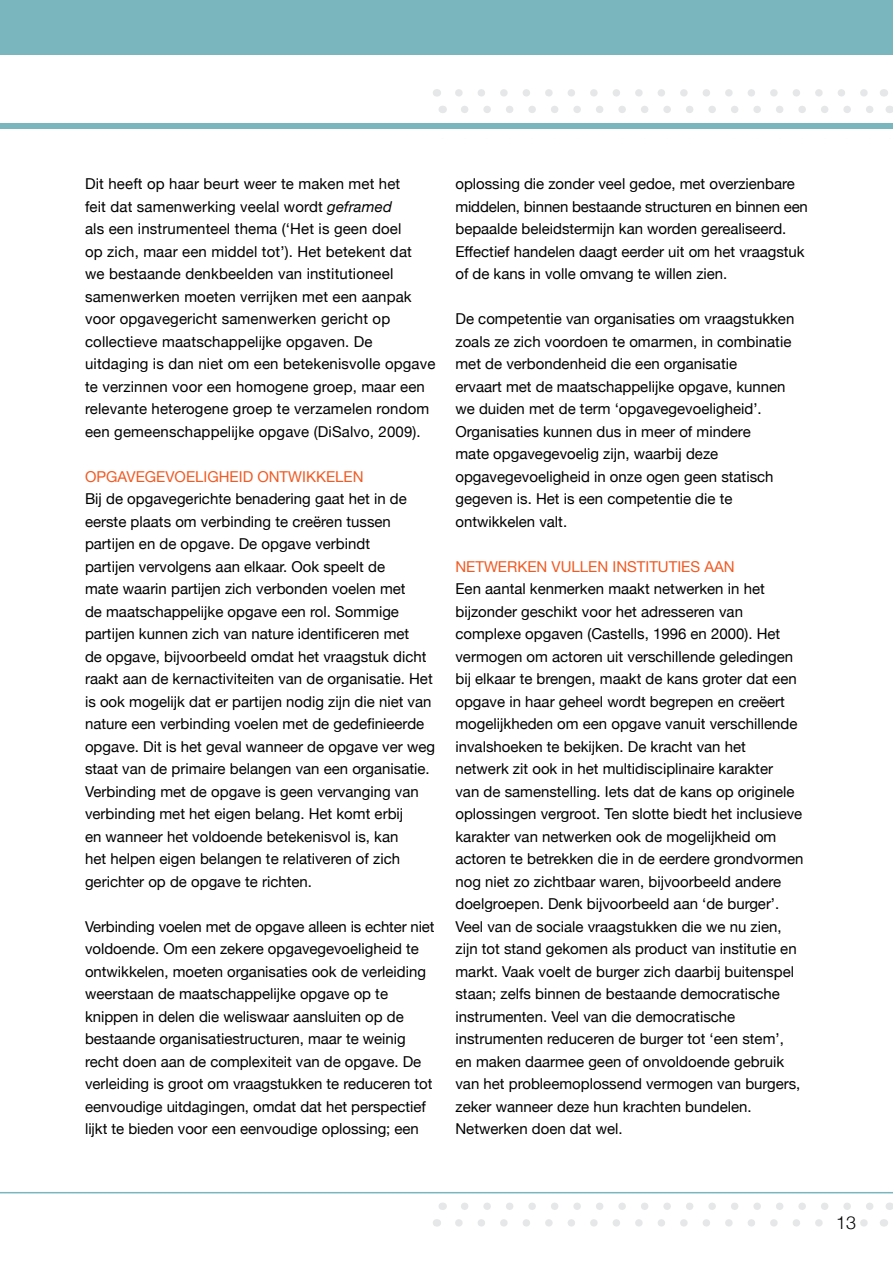
<style>
.page{position:relative;width:893px;height:1263px;background:#fff}
.page>*{position:absolute;margin:0;border:0;box-sizing:border-box;transform-origin:0 0}
.t1{font:300 18px "Helvetica Neue";color:#000}
.t2{font:15px/22.5px "Helvetica Neue";color:#000}
.t3{font:15px "Helvetica Neue";color:#f15a22}
.s1{font-style:italic}
</style>
<div class="page">
<svg style="left:465px;top:1202px;width:409px;height:8px"></svg>
<svg style="left:459px;top:1219px;width:409px;height:7px"></svg>
<svg style="left:465px;top:106px;width:409px;height:7px"></svg>
<svg style="left:459px;top:89px;width:409px;height:8px"></svg>
<div style="left:0;top:0;width:893px;height:54px;background:#79b6bd"></div>
<div style="left:0;top:123px;width:893px;height:6px;background:#79b6bd"></div>
<hr style="left:0;top:1192px;width:893px;height:1px;background:#79b6bd">
<div style="left:829px;top:1211px;width:21px;height:26px;background:#fff;border-radius:50%"></div>
<p class="t2" style="left:85px;top:173px;width:352px">Dit heeft op haar beurt weer te maken met het<br>feit dat samenwerking veelal wordt <span class="s1">geframed<br></span>als een instrumenteel thema (‘Het is geen doel<br>op zich, maar een middel tot’). Het betekent dat<br>we bestaande denkbeelden van institutioneel samenwerken moeten verrijken met een aanpak voor opgavegericht samenwerken gericht op collectieve maatschappelijke opgaven. De uitdaging is dan niet om een betekenisvolle opgave te verzinnen voor een homogene groep, maar een relevante heterogene groep te verzamelen rondom een gemeenschappelijke opgave (DiSalvo, 2009).</p>
<p class="t3" style="left:85px;top:465px;width:280px">OPGAVEGEVOELIGHEID ONTWIKKELEN</p>
<p class="t2" style="left:85px;top:488px;width:352px">Bij de opgavegerichte benadering gaat het in de eerste plaats om verbinding te creëren tussen partijen en de opgave. De opgave verbindt<br>partijen vervolgens aan elkaar. Ook speelt de<br>mate waarin partijen zich verbonden voelen met<br>de maatschappelijke opgave een rol. Sommige partijen kunnen zich van nature identificeren met<br>de opgave, bijvoorbeeld omdat het vraagstuk dicht raakt aan de kernactiviteiten van de organisatie. Het is ook mogelijk dat er partijen nodig zijn die niet van nature een verbinding voelen met de gedefinieerde opgave. Dit is het geval wanneer de opgave ver weg staat van de primaire belangen van een organisatie.<br>Verbinding met de opgave is geen vervanging van verbinding met het eigen belang. Het komt erbij<br>en wanneer het voldoende betekenisvol is, kan<br>het helpen eigen belangen te relativeren of zich gerichter op de opgave te richten.</p>
<p class="t2" style="left:85px;top:916px;width:351px">Verbinding voelen met de opgave alleen is echter niet voldoende. Om een zekere opgavegevoeligheid te ontwikkelen, moeten organisaties ook de verleiding weerstaan de maatschappelijke opgave op te knippen in delen die weliswaar aansluiten op de bestaande organisatiestructuren, maar te weinig recht doen aan de complexiteit van de opgave. De verleiding is groot om vraagstukken te reduceren tot eenvoudige uitdagingen, omdat dat het perspectief lijkt te bieden voor een eenvoudige oplossing; een</p>
<p class="t2" style="left:455px;top:173px;width:354px">oplossing die zonder veel gedoe, met overzienbare middelen, binnen bestaande structuren en binnen een bepaalde beleidstermijn kan worden gerealiseerd.<br>Effectief handelen daagt eerder uit om het vraagstuk of de kans in volle omvang te willen zien.</p>
<p class="t2" style="left:455px;top:308px;width:340px">De competentie van organisaties om vraagstukken zoals ze zich voordoen te omarmen, in combinatie met de verbondenheid die een organisatie<br>ervaart met de maatschappelijke opgave, kunnen we duiden met de term ‘opgavegevoeligheid’.<br>Organisaties kunnen dus in meer of mindere<br>mate opgavegevoelig zijn, waarbij deze opgavegevoeligheid in onze ogen geen statisch gegeven is. Het is een competentie die te ontwikkelen valt.</p>
<p class="t3" style="left:455px;top:555px;width:281px">NETWERKEN VULLEN INSTITUTIES AAN</p>
<p class="t2" style="left:455px;top:578px;width:349px">Een aantal kenmerken maakt netwerken in het bijzonder geschikt voor het adresseren van complexe opgaven (Castells, 1996 en 2000). Het vermogen om actoren uit verschillende geledingen bij elkaar te brengen, maakt de kans groter dat een opgave in haar geheel wordt begrepen en creëert mogelijkheden om een opgave vanuit verschillende invalshoeken te bekijken. De kracht van het<br>netwerk zit ook in het multidisciplinaire karakter<br>van de samenstelling. Iets dat de kans op originele oplossingen vergroot. Ten slotte biedt het inclusieve karakter van netwerken ook de mogelijkheid om actoren te betrekken die in de eerdere grondvormen nog niet zo zichtbaar waren, bijvoorbeeld andere doelgroepen. Denk bijvoorbeeld aan ‘de burger’.<br>Veel van de sociale vraagstukken die we nu zien, zijn tot stand gekomen als product van institutie en markt. Vaak voelt de burger zich daarbij buitenspel staan; zelfs binnen de bestaande democratische instrumenten. Veel van die democratische instrumenten reduceren de burger tot ‘een stem’, en maken daarmee geen of onvoldoende gebruik van het probleemoplossend vermogen van burgers, zeker wanneer deze hun krachten bundelen.<br>Netwerken doen dat wel.</p>
<p class="t1" style="left:836px;top:1208px;width:22px">13</p>
</div>
